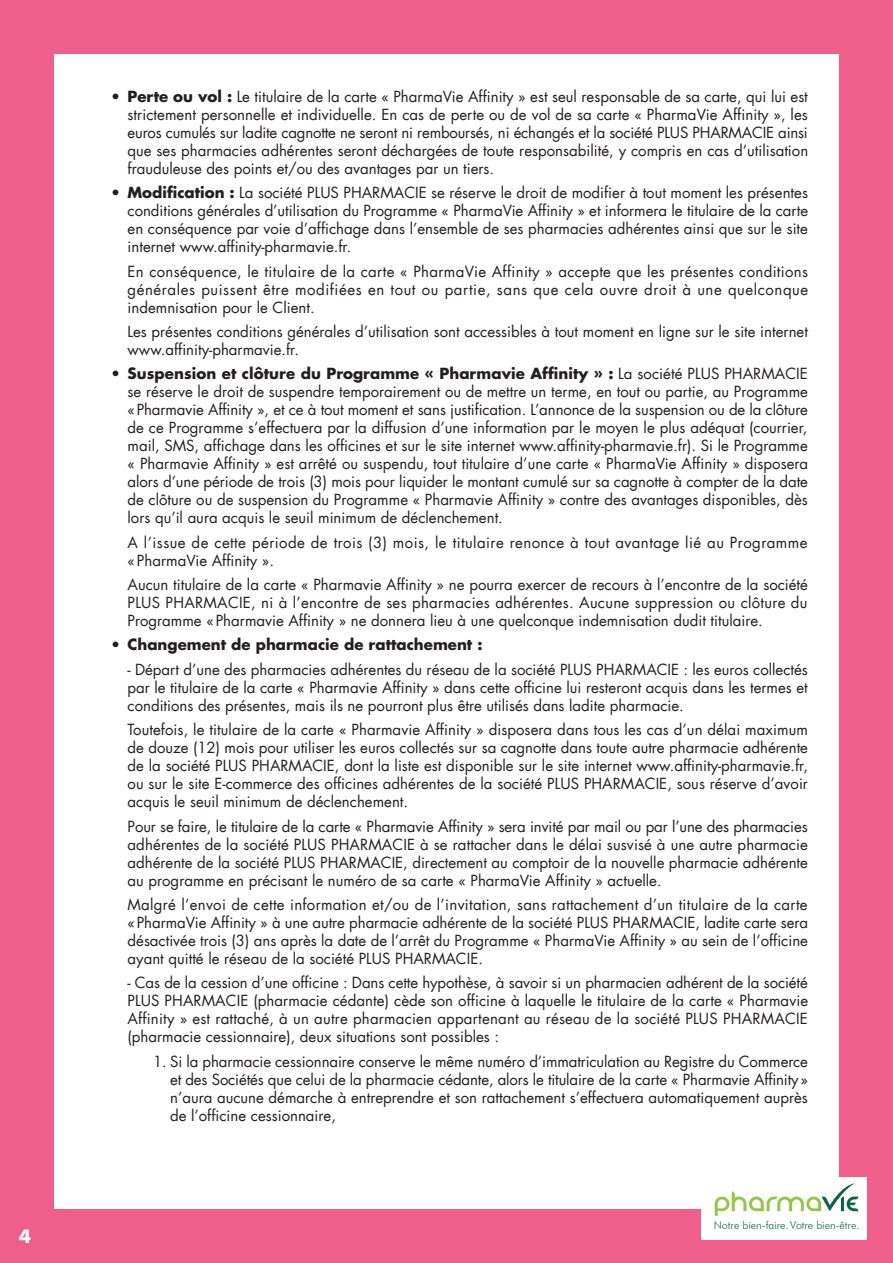
<style>
.page{position:relative;width:893px;height:1263px;background:#f05e8c}
.page>*{position:absolute;margin:0;border:0;box-sizing:border-box;transform-origin:0 0}
.t1{font:700 18px "Futura LT";color:#fff}
.t2{font:15px/18px "Futura LT";color:#231f20;text-align:justify}
.t3{font:15px/18px "Futura LT";letter-spacing:.03em;color:#231f20}
.t4{font:700 15px "Futura LT";color:#231f20}
.t5{font:300 10.8px "Futura BT";color:#0b6741}
.s1{font-weight:700}
</style>
<div class="page">
<div style="left:54px;top:54px;width:785px;height:1155px;background:#fff"></div>
<div style="left:701px;top:1178px;width:166px;height:62px;background:#fff"></div>
<svg style="left:715px;top:1183px;width:143px;height:33px"></svg>
<p class="t1" style="left:19px;top:1225px;width:14px">4</p>
<p class="t2" style="left:128px;top:87px;width:682px;text-indent:-17px"><span class="s1">• Perte ou vol :</span> Le titulaire de la carte « PharmaVie Affinity » est seul responsable de sa carte, qui lui est strictement personnelle et individuelle. En cas de perte ou de vol de sa carte « PharmaVie Affinity », les euros cumulés sur ladite cagnotte ne seront ni remboursés, ni échangés et la société PLUS PHARMACIE ainsi que ses pharmacies adhérentes seront déchargées de toute responsabilité, y compris en cas d’utilisation frauduleuse des points et/ou des avantages par un tiers.</p>
<p class="t2" style="left:128px;top:184px;width:682px;text-indent:-17px"><span class="s1">• Modification :</span> La société PLUS PHARMACIE se réserve le droit de modifier à tout moment les présentes conditions générales d’utilisation du Programme « PharmaVie Affinity » et informera le titulaire de la carte en conséquence par voie d’affichage dans l’ensemble de ses pharmacies adhérentes ainsi que sur le site internet www.affinity-pharmavie.fr.</p>
<p class="t2" style="left:128px;top:262px;width:682px">En conséquence, le titulaire de la carte « PharmaVie Affinity » accepte que les présentes conditions générales puissent être modifiées en tout ou partie, sans que cela ouvre droit à une quelconque indemnisation pour le Client.</p>
<p class="t2" style="left:128px;top:323px;width:682px">Les présentes conditions générales d’utilisation sont accessibles à tout moment en ligne sur le site internet www.affinity-pharmavie.fr.</p>
<p class="t2" style="left:128px;top:365px;width:682px;text-indent:-17px"><span class="s1">• Suspension et clôture du Programme « Pharmavie Affinity » :</span> La société PLUS PHARMACIE se réserve le droit de suspendre temporairement ou de mettre un terme, en tout ou partie, au Programme «Pharmavie Affinity », et ce à tout moment et sans justification. L’annonce de la suspension ou de la clôture de ce Programme s’effectuera par la diffusion d’une information par le moyen le plus adéquat (courrier, mail, SMS, affichage dans les officines et sur le site internet www.affinity-pharmavie.fr). Si le Programme « Pharmavie Affinity » est arrêté ou suspendu, tout titulaire d’une carte « PharmaVie Affinity » disposera alors d’une période de trois (3) mois pour liquider le montant cumulé sur sa cagnotte à compter de la date de clôture ou de suspension du Programme « Pharmavie Affinity » contre des avantages disponibles, dès lors qu’il aura acquis le seuil minimum de déclenchement.</p>
<p class="t3" style="left:128px;top:533px;width:682px">A l’issue de cette période de trois (3) mois, le titulaire renonce à tout avantage lié au Programme «PharmaVie Affinity ».</p>
<p class="t2" style="left:128px;top:576px;width:682px">Aucun titulaire de la carte « Pharmavie Affinity » ne pourra exercer de recours à l’encontre de la société PLUS PHARMACIE, ni à l’encontre de ses pharmacies adhérentes. Aucune suppression ou clôture du Programme «Pharmavie Affinity » ne donnera lieu à une quelconque indemnisation dudit titulaire.</p>
<p class="t4" style="left:111px;top:635px;width:374px">• Changement de pharmacie de rattachement :</p>
<p class="t2" style="left:128px;top:660px;width:682px">- Départ d’une des pharmacies adhérentes du réseau de la société PLUS PHARMACIE : les euros collectés par le titulaire de la carte « Pharmavie Affinity » dans cette officine lui resteront acquis dans les termes et conditions des présentes, mais ils ne pourront plus être utilisés dans ladite pharmacie.</p>
<p class="t2" style="left:128px;top:721px;width:682px">Toutefois, le titulaire de la carte « Pharmavie Affinity » disposera dans tous les cas d’un délai maximum de douze (12) mois pour utiliser les euros collectés sur sa cagnotte dans toute autre pharmacie adhérente de la société PLUS PHARMACIE, dont la liste est disponible sur le site internet www.affinity-pharmavie.fr, ou sur le site E-commerce des officines adhérentes de la société PLUS PHARMACIE, sous réserve d’avoir acquis le seuil minimum de déclenchement.</p>
<p class="t2" style="left:128px;top:817px;width:682px">Pour se faire, le titulaire de la carte « Pharmavie Affinity » sera invité par mail ou par l’une des pharmacies adhérentes de la société PLUS PHARMACIE à se rattacher dans le délai susvisé à une autre pharmacie adhérente de la société PLUS PHARMACIE, directement au comptoir de la nouvelle pharmacie adhérente au programme en précisant le numéro de sa carte « PharmaVie Affinity » actuelle.</p>
<p class="t2" style="left:128px;top:896px;width:682px">Malgré l’envoi de cette information et/ou de l’invitation, sans rattachement d’un titulaire de la carte «PharmaVie Affinity » à une autre pharmacie adhérente de la société PLUS PHARMACIE, ladite carte sera désactivée trois (3) ans après la date de l’arrêt du Programme « PharmaVie Affinity » au sein de l’officine ayant quitté le réseau de la société PLUS PHARMACIE.</p>
<p class="t2" style="left:128px;top:974px;width:682px">- Cas de la cession d’une officine : Dans cette hypothèse, à savoir si un pharmacien adhérent de la société PLUS PHARMACIE (pharmacie cédante) cède son officine à laquelle le titulaire de la carte « Pharmavie Affinity » est rattaché, à un autre pharmacien appartenant au réseau de la société PLUS PHARMACIE (pharmacie cessionnaire), deux situations sont possibles :</p>
<p class="t2" style="left:170px;top:1052px;width:639px;text-indent:-17px">1. Si la pharmacie cessionnaire conserve le même numéro d’immatriculation au Registre du Commerce et des Sociétés que celui de la pharmacie cédante, alors le titulaire de la carte « Pharmavie Affinity» n’aura aucune démarche à entreprendre et son rattachement s’effectuera automatiquement auprès de l’officine cessionnaire,</p>
<p class="t5" style="left:714px;top:1219px;width:147px">Notre bien-faire.Votre bien-être.</p>
</div>
